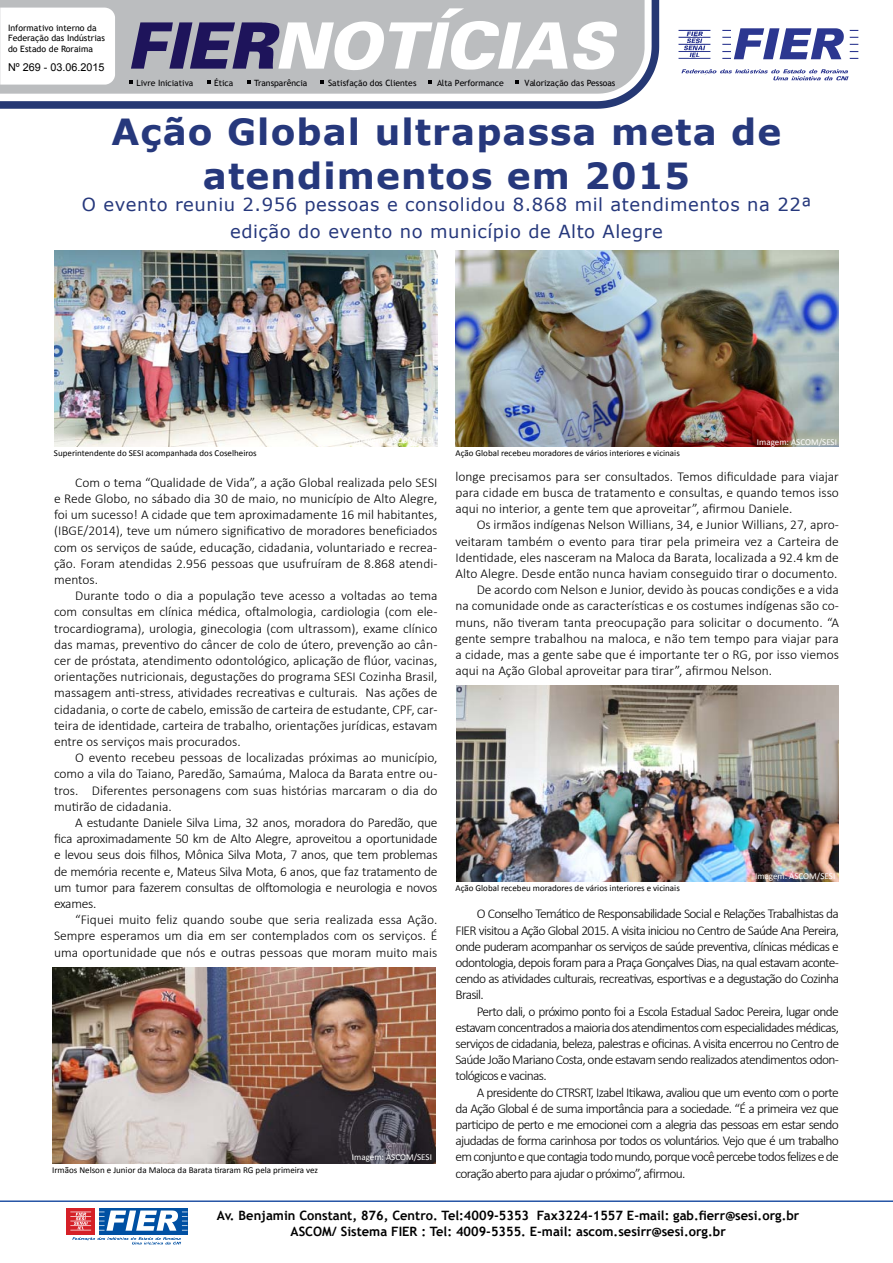
<style>
.page{position:relative;width:893px;height:1263px;background:#fff}
.page>*{position:absolute;margin:0;border:0;box-sizing:border-box;transform-origin:0 0}
.t1{font:700 36px/43.5px "Verdana";letter-spacing:.03em;color:#26387c;text-align:center}
.t2{font:18px/27px "Verdana";letter-spacing:.03em;color:#26387c;text-align:center}
.t3{font:300 13.5px/16.2px "Calibri";color:#000;text-align:justify}
.t4{font:700 12.9px/15.5px "Trebuchet MS";color:#000;text-align:center}
.t5{font:10.8px "Arial";color:#000}
.t6{font:9px "Calibri";color:#000}
.t7{font:9px "Calibri";color:#fff}
.t8{font:8.7px/10.5px "Trebuchet MS";color:#000}
.t9{font:8.55px "Trebuchet MS";color:#010002}
</style>
<div class="page">
<svg style="left:0;top:0;width:659px;height:109px;fill:#bbbdbf"></svg>
<svg style="left:678px;top:28px;width:180px;height:52px"></svg>
<img style="left:54px;top:251px;width:383px;height:196px">
<img style="left:456px;top:686px;width:383px;height:196px">
<img style="left:52px;top:967px;width:384px;height:197px">
<img style="left:455px;top:251px;width:384px;height:196px">
<hr style="left:0;top:1200px;width:893px;height:2px;background:#2654a5">
<div style="left:99px;top:1208px;width:89px;height:26px;background:#0050a3"></div>
<div style="left:67px;top:1208px;width:28px;height:26px;background:#d52027"></div>
<svg style="left:70px;top:1211px;width:21px;height:20px"></svg>
<svg style="left:99px;top:1210px;width:89px;height:21px"></svg>
<svg style="left:72px;top:1237px;width:109px;height:7px"></svg>
<p class="t8" style="left:8px;top:23px;width:98px">Informativo interno da<br>Federação das Indústrias do Estado de Roraima</p>
<p class="t5" style="left:8px;top:60px;width:98px">Nº 269 - 03.06.2015</p>
<p class="t9" style="left:136px;top:78px;width:59px">Livre Iniciativa</p>
<p class="t9" style="left:214px;top:78px;width:21px">Ética</p>
<p class="t9" style="left:254px;top:78px;width:55px">Transparência</p>
<p class="t9" style="left:328px;top:78px;width:90px">Satisfação dos Clientes</p>
<p class="t9" style="left:437px;top:78px;width:68px">Alta Performance</p>
<p class="t9" style="left:525px;top:78px;width:92px">Valorização das Pessoas</p>
<h1 class="t1" style="left:111px;top:110px;width:671px">Ação Global ultrapassa meta de atendimentos em 2015</h1>
<h2 class="t2" style="left:82px;top:191px;width:731px">O evento reuniu 2.956 pessoas e consolidou 8.868 mil atendimentos na 22ª edição do evento no município de Alto Alegre</h2>
<p class="t6" style="left:54px;top:448px;width:204px">Superintendente do SESI acompanhada dos Coselheiros</p>
<p class="t7" style="left:354px;top:435px;width:82px">Imagem: ASCOM/SESI</p>
<p class="t3" style="left:54px;top:474px;width:385px;text-indent:21px">Com o tema “Qualidade de Vida”, a ação Global realizada pelo SESI e Rede Globo, no sábado dia 30 de maio, no município de Alto Alegre, foi um sucesso! A cidade que tem aproximadamente 16 mil habitantes, (IBGE/2014), teve um número significativo de moradores beneficiados com os serviços de saúde, educação, cidadania, voluntariado e recrea&shy;ção. Foram atendidas 2.956 pessoas que usufruíram de 8.868 atendi&shy;mentos.</p>
<p class="t3" style="left:54px;top:587px;width:385px;text-indent:21px">Durante todo o dia a população teve acesso a voltadas ao tema com consultas em clínica médica, oftalmologia, cardiologia (com ele&shy;trocardiograma), urologia, ginecologia (com ultrassom), exame clínico das mamas, preventivo do câncer de colo de útero, prevenção ao cân&shy;cer de próstata, atendimento odontológico, aplicação de flúor, vacinas, orientações nutricionais, degustações do programa SESI Cozinha Brasil, massagem anti-stress, atividades recreativas e culturais. Nas ações de cidadania, o corte de cabelo, emissão de carteira de estudante, CPF, car&shy;teira de identidade, carteira de trabalho, orientações jurídicas, estavam entre os serviços mais procurados.</p>
<p class="t3" style="left:54px;top:749px;width:385px;text-indent:21px">O evento recebeu pessoas de localizadas próximas ao município, como a vila do Taiano, Paredão, Samaúma, Maloca da Barata entre ou&shy;tros. Diferentes personagens com suas histórias marcaram o dia do mutirão de cidadania.</p>
<p class="t3" style="left:54px;top:814px;width:385px;text-indent:21px">A estudante Daniele Silva Lima, 32 anos, moradora do Paredão, que fica aproximadamente 50 km de Alto Alegre, aproveitou a oportunidade e levou seus dois filhos, Mônica Silva Mota, 7 anos, que tem problemas de memória recente e, Mateus Silva Mota, 6 anos, que faz tratamento de um tumor para fazerem consultas de olftomologia e neurologia e novos exames.</p>
<p class="t3" style="left:54px;top:911px;width:385px;text-indent:21px">“Fiquei muito feliz quando soube que seria realizada essa Ação.<br>Sempre esperamos um dia em ser contemplados com os serviços. É uma oportunidade que nós e outras pessoas que moram muito mais</p>
<p class="t6" style="left:52px;top:1164px;width:267px">Irmãos Nelson e Junior da Maloca da Barata tiraram RG pela primeira vez</p>
<p class="t7" style="left:352px;top:1152px;width:82px">Imagem: ASCOM/SESI</p>
<p class="t6" style="left:455px;top:448px;width:226px">Ação Global recebeu moradores de vários interiores e vicinais</p>
<p class="t7" style="left:757px;top:436px;width:82px">Imagem: ASCOM/SESI</p>
<p class="t3" style="left:455px;top:468px;width:385px">longe precisamos para ser consultados. Temos dificuldade para viajar para cidade em busca de tratamento e consultas, e quando temos isso aqui no interior, a gente tem que aproveitar”, afirmou Daniele.</p>
<p class="t3" style="left:477px;top:517px;width:364px">Os irmãos indígenas Nelson Willians, 34, e Junior Willians, 27, apro-</p>
<p class="t3" style="left:455px;top:533px;width:385px">veitaram também o evento para tirar pela primeira vez a Carteira de</p>
<p class="t3" style="left:455px;top:549px;width:385px">Identidade, eles nasceram na Maloca da Barata, localizada a 92.4 km de</p>
<p class="t3" style="left:455px;top:565px;width:383px">Alto Alegre. Desde então nunca haviam conseguido tirar o documento.</p>
<p class="t3" style="left:477px;top:582px;width:364px">De acordo com Nelson e Junior, devido às poucas condições e a vida</p>
<p class="t3" style="left:455px;top:598px;width:385px">na comunidade onde as características e os costumes indígenas são co-</p>
<p class="t3" style="left:455px;top:614px;width:385px">muns, não tiveram tanta preocupação para solicitar o documento. “A</p>
<p class="t3" style="left:455px;top:630px;width:385px">gente sempre trabalhou na maloca, e não tem tempo para viajar para</p>
<p class="t3" style="left:455px;top:646px;width:385px">a cidade, mas a gente sabe que é importante ter o RG, por isso viemos</p>
<p class="t3" style="left:455px;top:663px;width:318px">aqui na Ação Global aproveitar para tirar”, afirmou Nelson.</p>
<p class="t6" style="left:455px;top:883px;width:226px">Ação Global recebeu moradores de vários interiores e vicinais</p>
<p class="t7" style="left:755px;top:870px;width:82px">Imagem: ASCOM/SESI</p>
<p class="t3" style="left:455px;top:906px;width:385px;text-indent:21px">O Conselho Temático de Responsabilidade Social e Relações Trabalhistas da FIER visitou a Ação Global 2015. A visita iniciou no Centro de Saúde Ana Pereira, onde puderam acompanhar os serviços de saúde preventiva, clínicas médicas e odontologia, depois foram para a Praça Gonçalves Dias, na qual estavam aconte&shy;cendo as atividades culturais, recreativas, esportivas e a degustação do Cozinha Brasil.</p>
<p class="t3" style="left:455px;top:1003px;width:385px;text-indent:21px">Perto dali, o próximo ponto foi a Escola Estadual Sadoc Pereira, lugar onde estavam concentrados a maioria dos atendimentos com especialidades médicas, serviços de cidadania, beleza, palestras e oficinas. A visita encerrou no Centro de Saúde João Mariano Costa, onde estavam sendo realizados atendimentos odon&shy;tológicos e vacinas.</p>
<p class="t3" style="left:455px;top:1084px;width:385px;text-indent:21px">A presidente do CTRSRT, Izabel Itikawa, avaliou que um evento com o porte da Ação Global é de suma importância para a sociedade. “É a primeira vez que participo de perto e me emocionei com a alegria das pessoas em estar sendo ajudadas de forma carinhosa por todos os voluntários. Vejo que é um trabalho em conjunto e que contagia todo mundo, porque você percebe todos felizes e de coração aberto para ajudar o próximo”, afirmou.</p>
<p class="t4" style="left:217px;top:1208px;width:584px">Av. Benjamin Constant, 876, Centro. Tel:4009-5353 Fax3224-1557 E-mail: gab.fierr@sesi.org.br<br>ASCOM/ Sistema FIER : Tel: 4009-5355. E-mail: ascom.sesirr@sesi.org.br</p>
</div>
